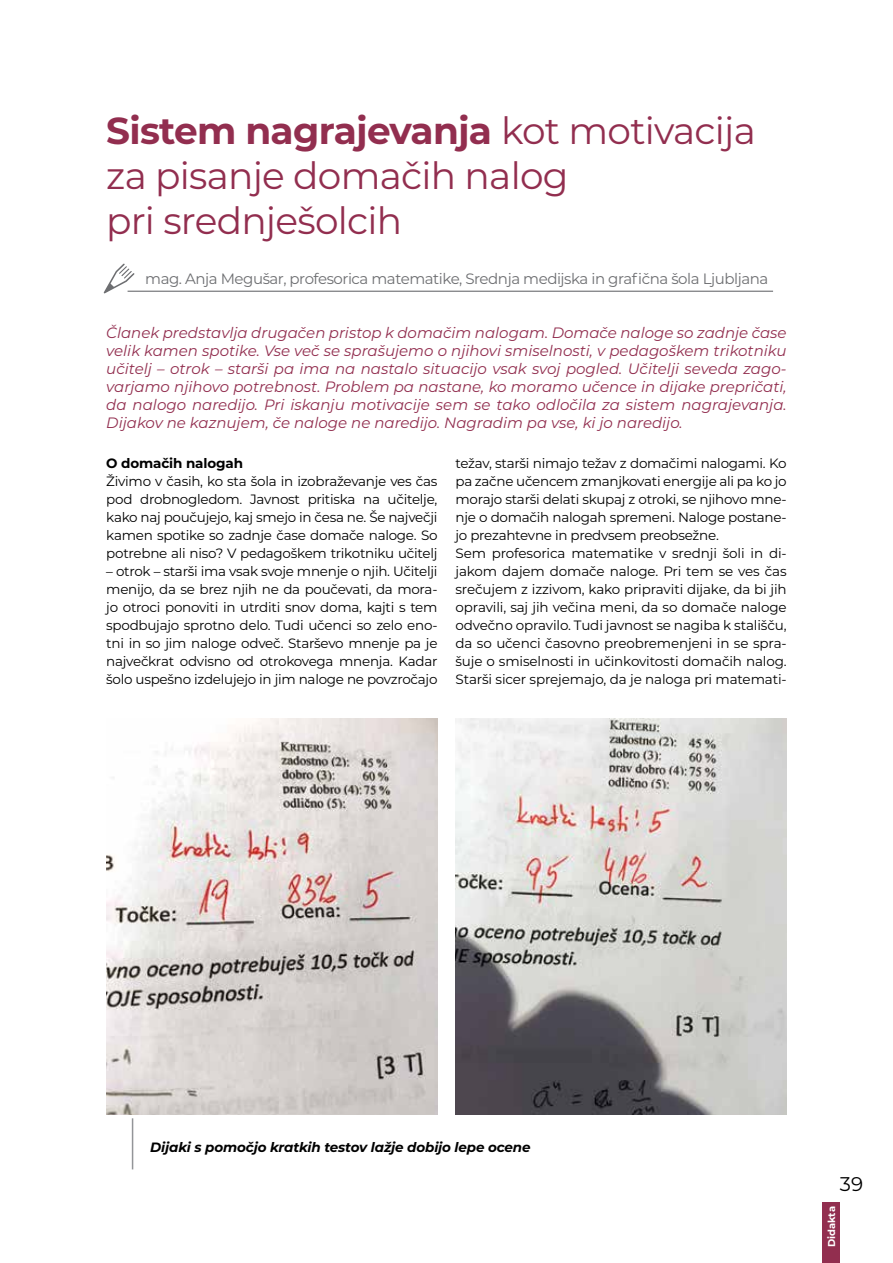
<style>
.page{position:relative;width:893px;height:1263px;background:#fff}
.page>*{position:absolute;margin:0;border:0;box-sizing:border-box;transform-origin:0 0}
.t1{font:37.5px/45px "Montserrat";letter-spacing:-.02em;color:#922e4f}
.t2{font:19.8px "Montserrat";color:#000}
.t3{font:italic 15px/18px "Montserrat";color:#922e4f;text-align:justify}
.t4{font:15px "Montserrat";letter-spacing:-.03em;color:#6d6e71}
.t5{font:13.5px/18px "Montserrat";letter-spacing:-.02em;color:#000;text-align:justify}
.t6{font:italic 700 13.5px "Montserrat";letter-spacing:-.01em;color:#000}
.t7{font:700 13.5px "Montserrat";letter-spacing:-.01em;color:#000}
.t8{font:700 9.9px "Montserrat";color:#fff}
.s1{font-weight:700}
</style>
<div class="page">
<div style="left:823px;top:1203px;width:17px;height:60px;background:#922e4f"></div>
<hr style="left:132px;top:1118px;width:1px;height:51px;background:#939598">
<hr style="left:128px;top:291px;width:645px;height:1px;background:#6d6e71">
<svg style="left:104px;top:264px;width:30px;height:29px"></svg>
<img style="left:106px;top:718px;width:331px;height:396px">
<img style="left:455px;top:718px;width:332px;height:396px">
<h1 class="t1" style="left:106px;top:107px;width:651px"><span class="s1">Sistem nagrajevanja</span> kot motivacija za pisanje domačih nalog<br>pri srednješolcih</h1>
<p class="t4" style="left:145px;top:269px;width:625px">mag. Anja Megušar, profesorica matematike, Srednja medijska in grafična šola Ljubljana</p>
<p class="t3" style="left:106px;top:323px;width:682px">Članek predstavlja drugačen pristop k domačim nalogam. Domače naloge so zadnje čase velik kamen spotike. Vse več se sprašujemo o njihovi smiselnosti, v pedagoškem trikotniku učitelj – otrok – starši pa ima na nastalo situacijo vsak svoj pogled. Učitelji seveda zago&shy;varjamo njihovo potrebnost. Problem pa nastane, ko moramo učence in dijake prepričati, da nalogo naredijo. Pri iskanju motivacije sem se tako odločila za sistem nagrajevanja.<br>Dijakov ne kaznujem, če naloge ne naredijo. Nagradim pa vse, ki jo naredijo.</p>
<p class="t7" style="left:106px;top:453px;width:138px">O domačih nalogah</p>
<p class="t5" style="left:106px;top:472px;width:333px">Živimo v časih, ko sta šola in izobraževanje ves čas pod drobnogledom. Javnost pritiska na učitelje, kako naj poučujejo, kaj smejo in česa ne. Še največji kamen spotike so zadnje čase domače naloge. So potrebne ali niso? V pedagoškem trikotniku učitelj</p>
<p class="t5" style="left:106px;top:562px;width:333px">– otrok – starši ima vsak svoje mnenje o njih. Učitelji menijo, da se brez njih ne da poučevati, da mora&shy;jo otroci ponoviti in utrditi snov doma, kajti s tem spodbujajo sprotno delo. Tudi učenci so zelo eno&shy;tni in so jim naloge odveč. Starševo mnenje pa je največkrat odvisno od otrokovega mnenja. Kadar šolo uspešno izdelujejo in jim naloge ne povzročajo</p>
<p class="t5" style="left:455px;top:454px;width:333px;text-align:left">težav, starši nimajo težav z domačimi nalogami. Ko pa začne učencem zmanjkovati energije ali pa ko jo morajo starši delati skupaj z otroki, se njihovo mne&shy;nje o domačih nalogah spremeni. Naloge postane&shy;jo prezahtevne in predvsem preobsežne.<br>Sem profesorica matematike v srednji šoli in di&shy;jakom dajem domače naloge. Pri tem se ves čas srečujem z izzivom, kako pripraviti dijake, da bi jih opravili, saj jih večina meni, da so domače naloge odvečno opravilo. Tudi javnost se nagiba k stališču, da so učenci časovno preobremenjeni in se spra&shy;šuje o smiselnosti in učinkovitosti domačih nalog.<br>Starši sicer sprejemajo, da je naloga pri matemati-</p>
<p class="t6" style="left:150px;top:1137px;width:382px">Dijaki s pomočjo kratkih testov lažje dobijo lepe ocene</p>
<h2 class="t2" style="left:840px;top:1170px;width:25px">39</h2>
<p class="t8" style="left:824px;top:1247px;width:43px;rotate:-90deg">Didakta</p>
</div>
